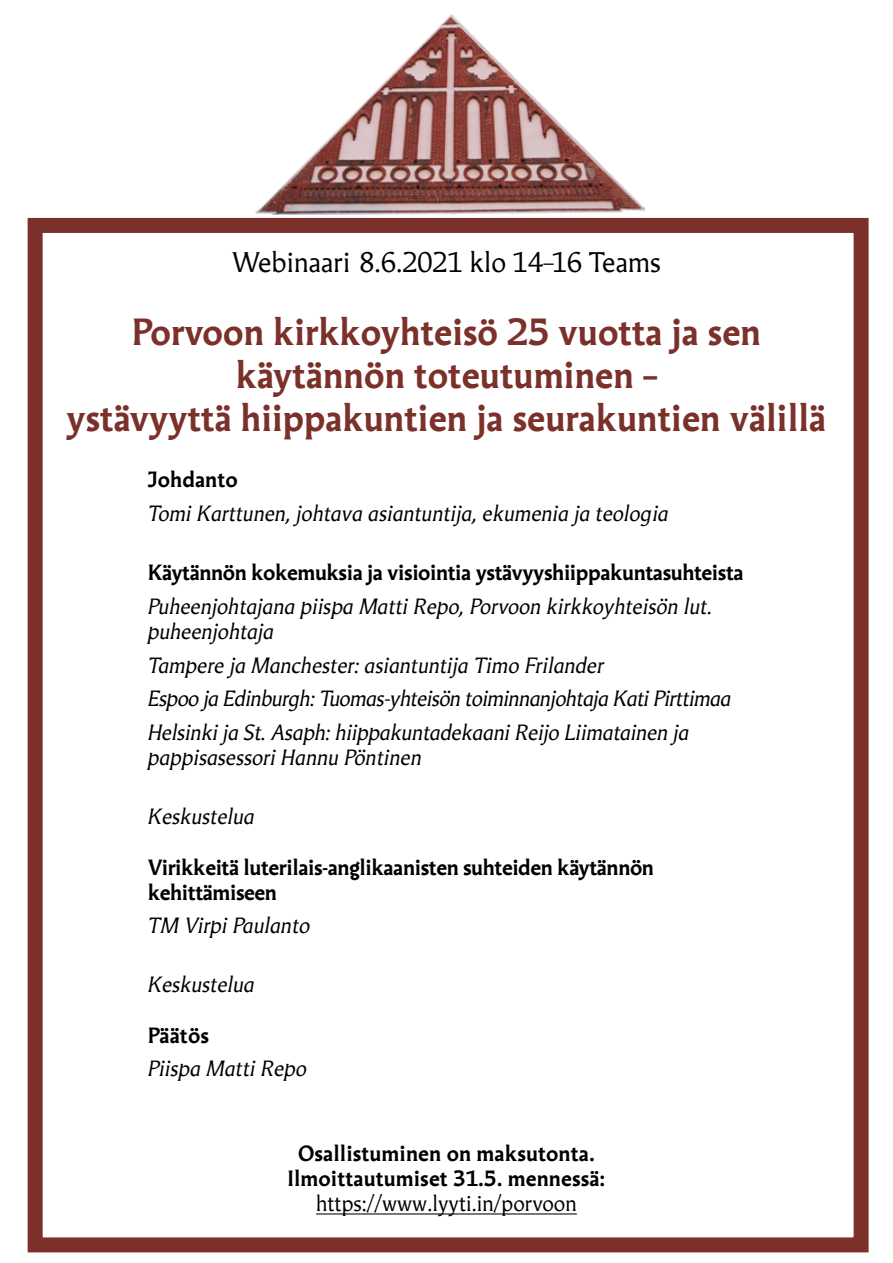
<style>
.page{position:relative;width:893px;height:1263px;background:#fff}
.page>*{position:absolute;margin:0;border:0;box-sizing:border-box;transform-origin:0 0}
.Otsikko_H1{font:700 36px "Martti Display";color:#7b302a}
.Leipis_p{font:27px "Martti Teksti";color:#000}
.Leipis_p-2{font:italic 21px/25.2px "Martti Teksti";color:#000}
.Leipis_p-3{font:700 21px "Martti Teksti";letter-spacing:-.025em;color:#000}
.Leipis_p-4{font:700 21px "Martti Teksti";color:#000}
.Leipis_p-5{font:italic 21px "Martti Teksti";letter-spacing:-.025em;color:#000}
.t1{font:21px "Martti Teksti";color:#000}
.s1{font-family:"Martti Display"}
</style>
<div class="page">
<hr style="left:316px;top:1213px;width:261px;height:1px;background:#000">
<img style="left:255px;top:14px;width:390px;height:201px">
<div style="left:28px;top:218px;width:841px;height:1034px;border:15px solid #7b302a"></div>
<h1 class="Leipis_p" style="left:232px;top:245px;width:430px">Webinaari 8.6.2021 klo 14<span class="s1">–</span>16 Teams</h1>
<h1 class="Otsikko_H1" style="left:132px;top:311px;width:631px">Porvoon kirkkoyhteisö 25 vuotta ja sen</h1>
<h1 class="Otsikko_H1" style="left:236px;top:355px;width:423px">käytännön toteutuminen –</h1>
<h1 class="Otsikko_H1" style="left:67px;top:398px;width:761px">ystävyyttä hiippakuntien ja seurakuntien välillä</h1>
<h1 class="Leipis_p-4" style="left:148px;top:466px;width:92px">Johdanto</h1>
<h1 class="Leipis_p-2" style="left:148px;top:501px;width:522px">Tomi Karttunen, johtava asiantuntija, ekumenia ja teologia</h1>
<h1 class="Leipis_p-3" style="left:148px;top:558px;width:597px">Käytännön kokemuksia ja visiointia ystävyyshiippakuntasuhteista</h1>
<h1 class="Leipis_p-2" style="left:148px;top:593px;width:566px">Puheenjohtajana piispa Matti Repo, Porvoon kirkkoyhteisön lut. puheenjohtaja</h1>
<h1 class="Leipis_p-2" style="left:148px;top:652px;width:458px">Tampere ja Manchester: asiantuntija Timo Frilander</h1>
<h1 class="Leipis_p-5" style="left:148px;top:686px;width:585px">Espoo ja Edinburgh: Tuomas-yhteisön toiminnanjohtaja Kati Pirttimaa</h1>
<h1 class="Leipis_p-2" style="left:148px;top:720px;width:543px">Helsinki ja St. Asaph: hiippakuntadekaani Reijo Liimatainen ja</h1>
<h1 class="Leipis_p-2" style="left:148px;top:745px;width:275px">pappisasessori Hannu Pöntinen</h1>
<h1 class="Leipis_p-2" style="left:148px;top:804px;width:108px">Keskustelua</h1>
<h1 class="Leipis_p-3" style="left:148px;top:853px;width:508px">Virikkeitä luterilais-anglikaanisten suhteiden käytännön</h1>
<h1 class="Leipis_p-3" style="left:148px;top:878px;width:131px">kehittämiseen</h1>
<h1 class="Leipis_p-2" style="left:148px;top:913px;width:164px">TM Virpi Paulanto</h1>
<h1 class="Leipis_p-2" style="left:148px;top:972px;width:108px">Keskustelua</h1>
<h1 class="Leipis_p-3" style="left:148px;top:1021px;width:63px">Päätös</h1>
<h1 class="Leipis_p-2" style="left:148px;top:1056px;width:161px">Piispa Matti Repo</h1>
<p class="Leipis_p-4" style="left:298px;top:1139px;width:298px">Osallistuminen on maksutonta.</p>
<p class="Leipis_p-4" style="left:287px;top:1164px;width:319px">Ilmoittautumiset 31.5. mennessä:</p>
<p class="t1" style="left:316px;top:1190px;width:262px">https://www.lyyti.in/porvoon</p>
</div>
